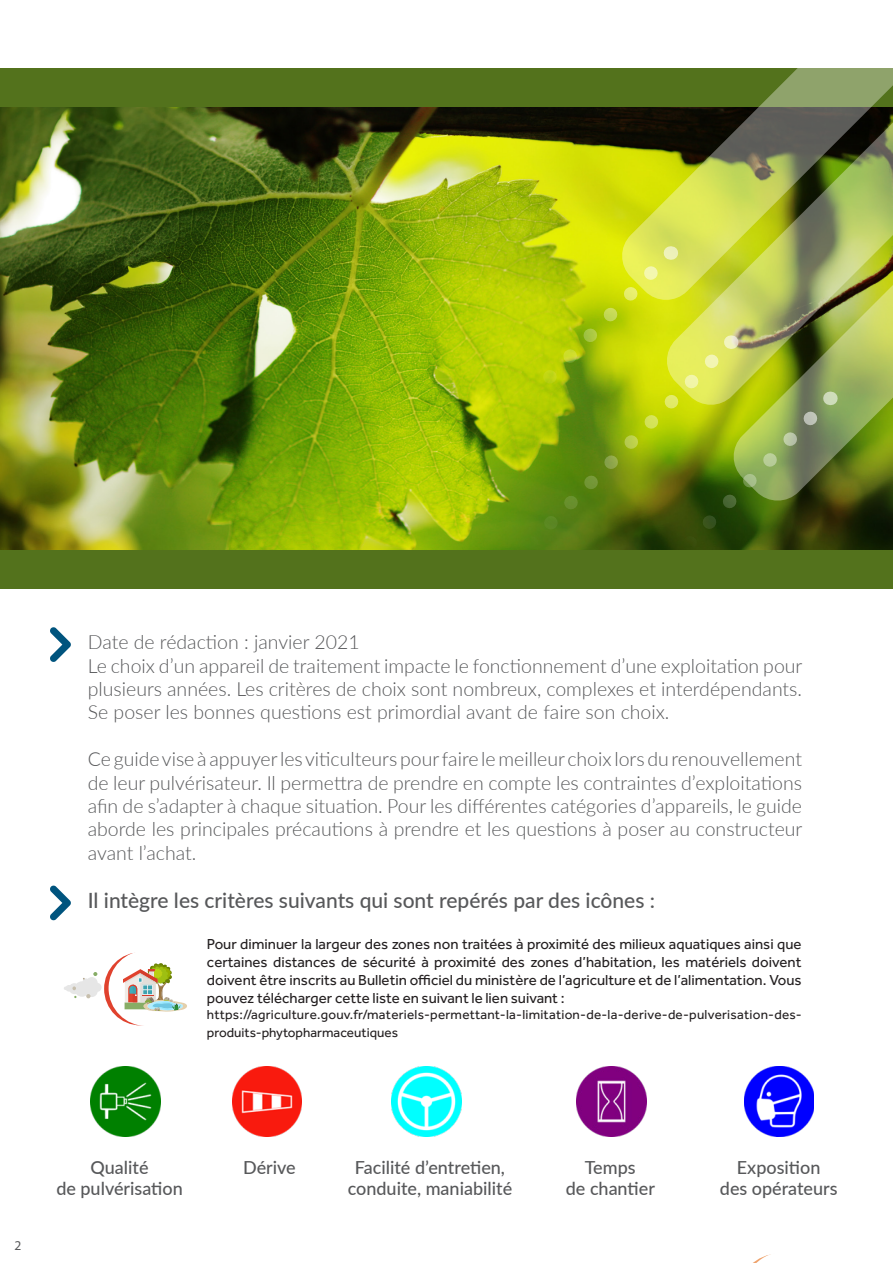
<style>
.page{position:relative;width:893px;height:1263px;background:#fff}
.page>*{position:absolute;margin:0;border:0;box-sizing:border-box;transform-origin:0 0}
.t1{font:500 21px "Lato";color:#57585a}
.t2{font:300 19.5px/23.4px "Lato";color:#57585a;text-align:justify}
.t3{font:500 18px/21.6px "Lato";color:#57585a;text-align:center}
.t4{font:15px/18px "Effra";color:#231f20;text-align:justify}
.t5{font:13.5px/18px "Effra";letter-spacing:.015em;color:#231f20}
.t6{font:13.5px "Myriad Pro";color:#57585a}
</style>
<div class="page">
<svg style="left:50px;top:627px;width:21px;height:35px"></svg>
<svg style="left:50px;top:885px;width:21px;height:36px"></svg>
<div style="left:0;top:68px;width:893px;height:521px;background:#53721c"></div>
<img style="left:0;top:107px;width:893px;height:443px">
<svg style="left:619px;top:107px;width:45px;height:138px;background:#9aa00f"></svg>
<svg style="left:664px;top:107px;width:67px;height:138px;background:#8e9433"></svg>
<svg style="left:731px;top:68px;width:162px;height:435px;background:#839248"></svg>
<img style="left:530px;top:245px;width:308px;height:305px">
<img style="left:91px;top:1067px;width:69px;height:69px">
<img style="left:232px;top:1067px;width:70px;height:69px">
<img style="left:392px;top:1067px;width:69px;height:69px">
<img style="left:577px;top:1067px;width:69px;height:69px">
<img style="left:744px;top:1067px;width:70px;height:69px">
<div style="left:86px;top:985px;width:12px;height:12px;background:#e6e6e6;border-radius:50%"></div>
<div style="left:86px;top:977px;width:12px;height:12px;background:#e6e6e6;border-radius:50%"></div>
<div style="left:74px;top:981px;width:16px;height:16px;background:#e6e6e6;border-radius:50%"></div>
<div style="left:93px;top:983px;width:9px;height:9px;background:#e6e6e6;border-radius:50%"></div>
<div style="left:83px;top:978px;width:7px;height:7px;background:#e6e6e6;border-radius:50%"></div>
<div style="left:69px;top:983px;width:11px;height:11px;background:#e6e6e6;border-radius:50%"></div>
<div style="left:104px;top:952px;width:73px;height:73px;border:8px solid #e0422e;border-radius:50%"></div>
<div style="left:109px;top:950px;width:75px;height:76px;background:#fff;border-radius:50%"></div>
<svg style="left:123px;top:963px;width:64px;height:49px"></svg>
<svg style="left:93px;top:972px;width:4px;height:4px"></svg>
<svg style="left:64px;top:985px;width:13px;height:13px"></svg>
<svg style="left:86px;top:994px;width:5px;height:4px"></svg>
<svg style="left:753px;top:1254px;width:18px;height:9px"></svg>
<p class="t2" style="left:88px;top:630px;width:273px">Date de rédaction : janvier 2021</p>
<p class="t2" style="left:88px;top:653px;width:716px">Le choix d’un appareil de traitement impacte le fonctionnement d’une exploitation pour plusieurs années. Les critères de choix sont nombreux, complexes et interdépendants.<br>Se poser les bonnes questions est primordial avant de faire son choix.</p>
<p class="t2" style="left:88px;top:747px;width:716px">Ce guide vise à appuyer les viticulteurs pour faire le meilleur choix lors du renouvellement de leur pulvérisateur. Il permettra de prendre en compte les contraintes d’exploitations afin de s’adapter à chaque situation. Pour les différentes catégories d’appareils, le guide aborde les principales précautions à prendre et les questions à poser au constructeur avant l’achat.</p>
<p class="t1" style="left:88px;top:885px;width:569px">Il intègre les critères suivants qui sont repérés par des icônes :</p>
<p class="t4" style="left:207px;top:935px;width:596px">Pour diminuer la largeur des zones non traitées à proximité des milieux aquatiques ainsi que certaines distances de sécurité à proximité des zones d’habitation, les matériels doivent doivent être inscrits au Bulletin officiel du ministère de l’agriculture et de l’alimentation. Vous pouvez télécharger cette liste en suivant le lien suivant :</p>
<p class="t5" style="left:207px;top:1006px;width:596px">https://agriculture.gouv.fr/materiels-permettant-la-limitation-de-la-derive-de-pulverisation-des&shy;produits-phytopharmaceutiques</p>
<p class="t6" style="left:15px;top:1237px;width:8px">2</p>
<p class="t3" style="left:91px;top:1156px;width:60px">Qualité</p>
<p class="t3" style="left:56px;top:1177px;width:128px">de pulvérisation</p>
<p class="t3" style="left:243px;top:1156px;width:54px">Dérive</p>
<p class="t3" style="left:348px;top:1156px;width:166px">Facilité d’entretien, conduite, maniabilité</p>
<p class="t3" style="left:585px;top:1156px;width:52px">Temps</p>
<p class="t3" style="left:566px;top:1177px;width:91px">de chantier</p>
<p class="t3" style="left:737px;top:1156px;width:85px">Exposition</p>
<p class="t3" style="left:720px;top:1177px;width:119px">des opérateurs</p>
</div>
